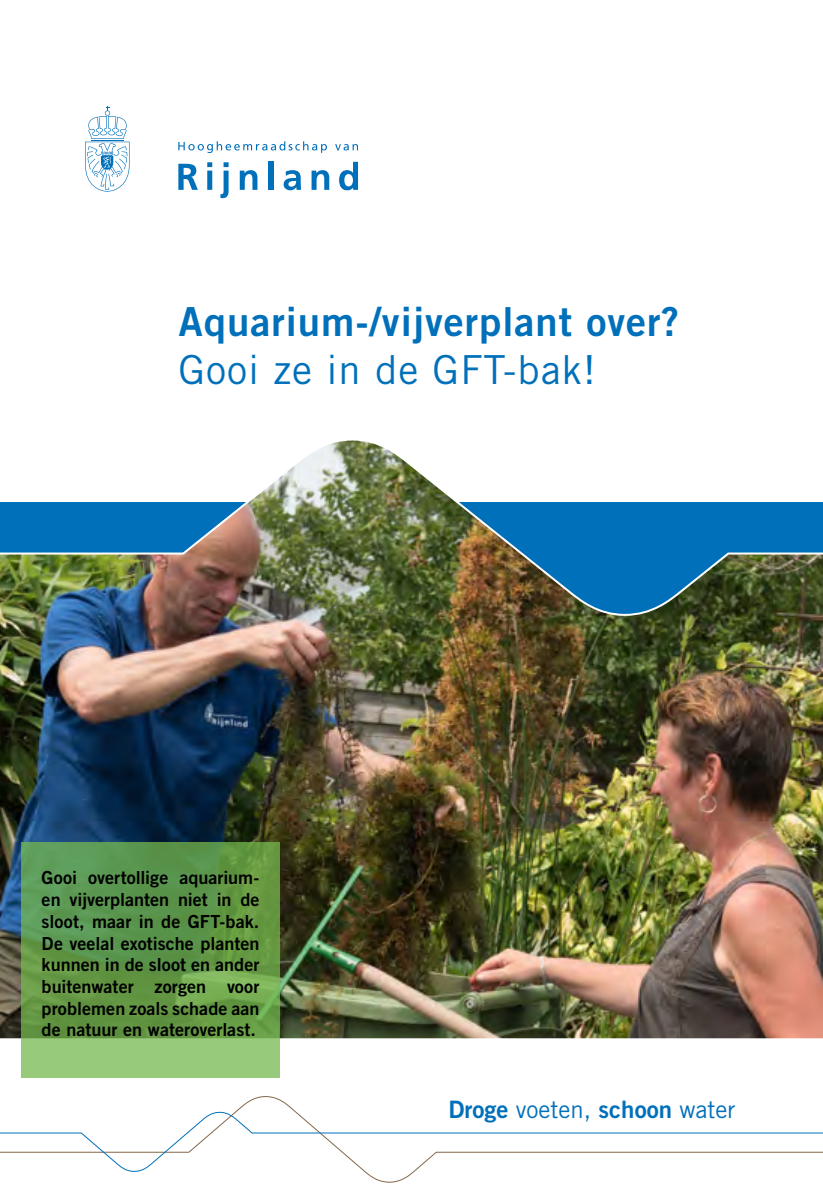
<style>
.page{position:relative;width:823px;height:1191px;background:#fff}
.page>*{position:absolute;margin:0;border:0;box-sizing:border-box;transform-origin:0 0}
._0107_Alg-subkop_oms{font:40px "Trade Gothic Bold Two";letter-spacing:.025em;color:#0070ba}
._0107_Alg-subkop_oms-2{font:40px "Trade Gothic";letter-spacing:.025em;color:#0070ba}
.t1{font:24px "Trade Gothic";color:#0070ba}
._0201_Kad-Body{font:18px/21.8px "Trade Gothic Bold Two";color:#000;text-align:justify}
.s1{font-family:"Trade Gothic Bold Two"}
</style>
<div class="page">
<img style="left:0;top:440px;width:822px;height:599px">
<svg style="left:178px;top:164px;width:20px;height:26px"></svg>
<svg style="left:207px;top:162px;width:5px;height:5px"></svg>
<div style="left:207px;top:171px;width:5px;height:19px;background:#0070ba"></div>
<svg style="left:220px;top:162px;width:8px;height:36px"></svg>
<svg style="left:239px;top:170px;width:18px;height:20px"></svg>
<div style="left:268px;top:162px;width:5px;height:28px;background:#0070ba"></div>
<svg style="left:283px;top:170px;width:18px;height:20px"></svg>
<svg style="left:311px;top:170px;width:18px;height:20px"></svg>
<svg style="left:339px;top:162px;width:19px;height:28px"></svg>
<svg style="left:178px;top:141px;width:149px;height:12px"></svg>
<svg style="left:335px;top:144px;width:23px;height:6px"></svg>
<svg style="left:85px;top:106px;width:44px;height:86px"></svg>
<svg style="left:0;top:1111px;width:822px;height:61px"></svg>
<svg style="left:21px;top:842px;width:259px;height:235px;background:#69a051"></svg>
<p class="_0107_Alg-subkop_oms" style="left:178px;top:297px;width:502px">Aquarium-/vijverplant over?</p>
<p class="_0107_Alg-subkop_oms-2" style="left:178px;top:346px;width:419px">Gooi ze in de GFT-bak!</p>
<p class="_0201_Kad-Body" style="left:42px;top:866px;width:219px">Gooi overtollige aquarium&shy;en vijverplanten niet in de sloot, maar in de GFT-bak.<br>De veelal exotische planten kunnen in de sloot en ander buitenwater zorgen voor problemen zoals schade aan de natuur en wateroverlast.</p>
<p class="t1" style="left:448px;top:1094px;width:288px"><span class="s1">Droge</span> voeten, <span class="s1">schoon</span> water</p>
</div>
